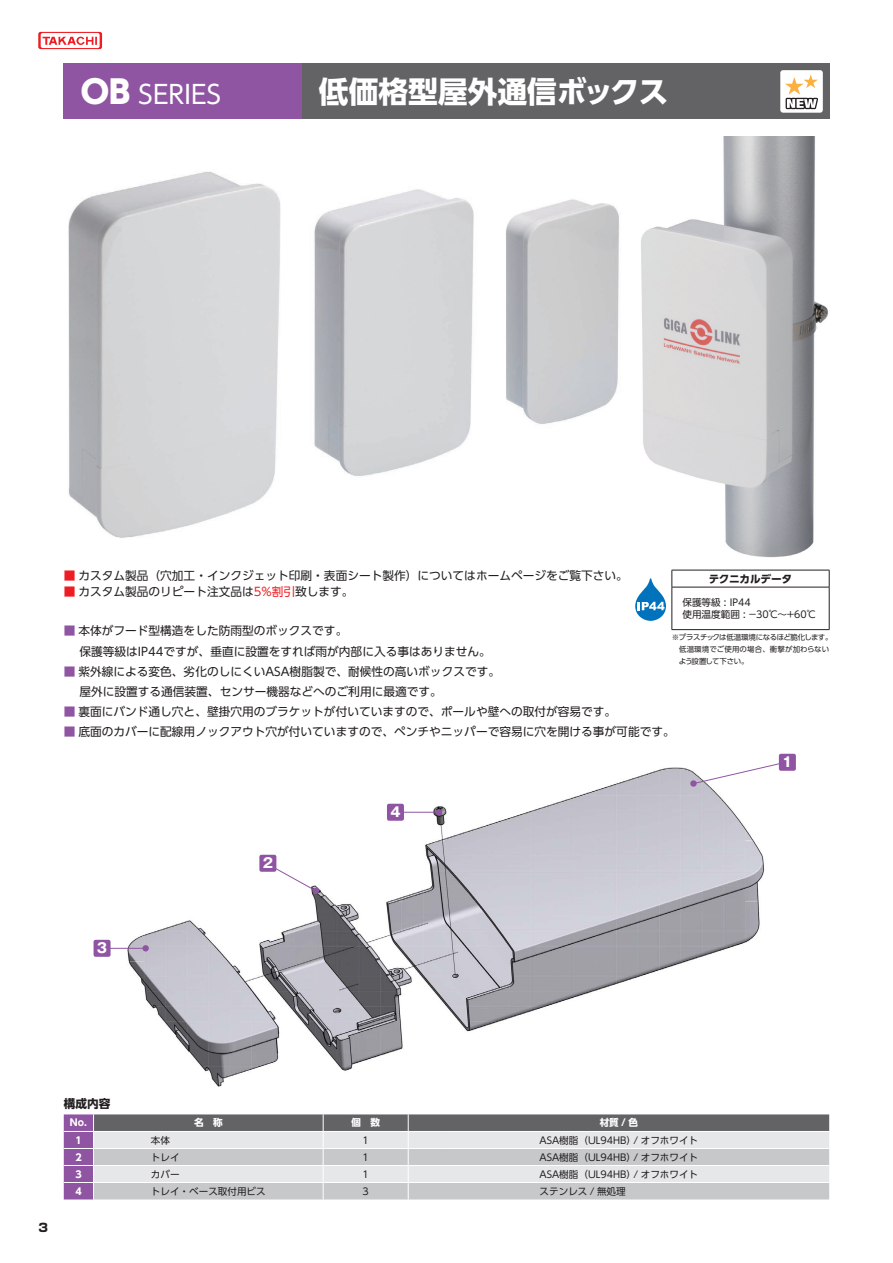
<style>
.page{position:relative;width:893px;height:1263px;background:#fff}
.page>*{position:absolute;margin:0;border:0;box-sizing:border-box;transform-origin:0 0}
.t1{font:700 29.7px "UD Shin Go Pr 6 N";color:#fff}
.t2{font:25.5px "UD Shin Go Pr 6 N";color:#fff}
.t3{font:700 13.5px "Gothic MB101 Pr 6 N";color:#fff}
.t4{font:11.7px/20.2px "UD Shin Go Pr 6 N";color:#231f20}
.t5{font:700 11.7px "UD Shin Go Pr 6 N";color:#231f20}
.t6{font:800 11.7px "Shin Go Pr 6 N";color:#231f20}
.t7{font:700 10.65px "UD Shin Go Pr 6 N";letter-spacing:-.025em;color:#231f20}
.t8{font:9.6px/11.7px "UD Shin Go Pr 6 N";color:#231f20}
.t9{font:700 9.6px "UD Shin Go Pr 6 N";color:#fff}
.t10{font:7.5px/11.7px "UD Shin Go Pr 6 N";letter-spacing:-.035em;color:#231f20}
.s1{font-weight:800;font-size:31.95px}
.s2{color:#ee1d23}
.s3{color:#8f55a2}
</style>
<div class="page">
<svg style="left:38px;top:32px;width:64px;height:17px"></svg>
<img style="left:121px;top:767px;width:643px;height:320px">
<img style="left:68px;top:172px;width:551px;height:366px">
<svg style="left:64px;top:1114px;width:765px;height:85px;background:#c0bec3"></svg>
<hr style="left:447px;top:1182px;width:382px;height:1px;background:#fff">
<div style="left:64px;top:64px;width:238px;height:55px;background:#8f55a2"></div>
<div style="left:302px;top:64px;width:527px;height:55px;background:#636366"></div>
<svg style="left:265px;top:862px;width:54px;height:32px"></svg>
<div style="left:259px;top:855px;width:17px;height:17px;background:#8f55a2;border-radius:2px"></div>
<hr style="left:100px;top:948px;width:46px;height:1px;background:#8f55a2">
<div style="left:142px;top:945px;width:7px;height:6px;background:#8f55a2;border-radius:50%"></div>
<div style="left:94px;top:940px;width:17px;height:17px;background:#8f55a2;border-radius:2px"></div>
<hr style="left:672px;top:570px;width:157px;height:1px;background:#231f20">
<svg style="left:672px;top:570px;width:1px;height:17px"></svg>
<svg style="left:829px;top:570px;width:1px;height:17px"></svg>
<hr style="left:672px;top:587px;width:157px;height:1px;background:#231f20">
<hr style="left:672px;top:587px;width:1px;height:42px;background:#231f20">
<hr style="left:829px;top:587px;width:1px;height:42px;background:#231f20">
<hr style="left:672px;top:629px;width:157px;height:1px;background:#231f20">
<div style="left:780px;top:70px;width:43px;height:43px;background:#fff;border-radius:3px"></div>
<svg style="left:784px;top:74px;width:36px;height:39px"></svg>
<svg style="left:693px;top:761px;width:87px;height:23px"></svg>
<svg style="left:690px;top:780px;width:7px;height:7px"></svg>
<div style="left:779px;top:754px;width:17px;height:17px;background:#8f55a2;border-radius:2px"></div>
<hr style="left:394px;top:812px;width:45px;height:1px;background:#8f55a2">
<svg style="left:436px;top:809px;width:6px;height:6px"></svg>
<div style="left:387px;top:804px;width:17px;height:17px;background:#8f55a2;border-radius:2px"></div>
<img style="left:641px;top:136px;width:187px;height:422px">
<svg style="left:635px;top:578px;width:31px;height:43px"></svg>
<h2 class="t2" style="left:81px;top:73px;width:142px"><span class="s1">OB</span> SERIES</h2>
<h1 class="t1" style="left:319px;top:67px;width:351px">低価格型屋外通信ボックス</h1>
<p class="t4" style="left:64px;top:565px;width:566px"><span class="s2">■</span> カスタム製品（穴加工・インクジェット印刷・表面シート製作）についてはホームページをご覧下さい。</p>
<p class="t4" style="left:64px;top:581px;width:291px"><span class="s2">■</span> カスタム製品のリピート注文品は<span class="s2">5%割引</span>致します。</p>
<p class="t7" style="left:709px;top:570px;width:85px">テクニカルデータ</p>
<p class="t8" style="left:682px;top:596px;width:135px">保護等級 : IP44<br>使用温度範囲 : －30℃～＋60℃</p>
<p class="t10" style="left:679px;top:631px;width:155px;text-indent:-7px">※プラスチックは低温環境になるほど脆化します。低温環境でご使用の場合、衝撃が加わらないよう設置して下さい。</p>
<p class="t4" style="left:79px;top:620px;width:413px;text-indent:-16px"><span class="s3">■</span> 本体がフード型構造をした防雨型のボックスです。<br>保護等級はIP44ですが、垂直に設置をすれば雨が内部に入る事はありません。</p>
<p class="t4" style="left:79px;top:661px;width:422px;text-indent:-16px"><span class="s3">■</span> 紫外線による変色、劣化のしにくいASA樹脂製で、耐候性の高いボックスです。屋外に設置する通信装置、センサー機器などへのご利用に最適です。</p>
<p class="t4" style="left:64px;top:701px;width:554px"><span class="s3">■</span> 裏面にバンド通し穴と、壁掛穴用のブラケットが付いていますので、ポールや壁への取付が容易です。</p>
<p class="t4" style="left:64px;top:721px;width:612px"><span class="s3">■</span> 底面のカバーに配線用ノックアウト穴が付いていますので、ペンチやニッパーで容易に穴を開ける事が可能です。</p>
<p class="t3" style="left:97px;top:937px;width:12px">3</p>
<p class="t3" style="left:263px;top:852px;width:12px">2</p>
<p class="t3" style="left:390px;top:801px;width:12px">4</p>
<p class="t3" style="left:782px;top:751px;width:12px">1</p>
<p class="t6" style="left:38px;top:1218px;width:11px">3</p>
<p class="t5" style="left:64px;top:1094px;width:48px">構成内容</p>
<p class="t9" style="left:70px;top:1115px;width:19px">No.</p>
<p class="t9" style="left:194px;top:1115px;width:30px">名　称</p>
<p class="t9" style="left:351px;top:1115px;width:30px">個　数</p>
<p class="t9" style="left:600px;top:1115px;width:40px">材質/色</p>
<p class="t9" style="left:75px;top:1132px;width:8px">1</p>
<p class="t8" style="left:362px;top:1134px;width:8px">1</p>
<p class="t8" style="left:540px;top:1134px;width:160px">ASA樹脂（UL94HB）/ オフホワイト</p>
<p class="t9" style="left:75px;top:1149px;width:8px">2</p>
<p class="t8" style="left:362px;top:1151px;width:8px">1</p>
<p class="t8" style="left:540px;top:1151px;width:160px">ASA樹脂（UL94HB）/ オフホワイト</p>
<p class="t9" style="left:75px;top:1166px;width:8px">3</p>
<p class="t8" style="left:362px;top:1168px;width:8px">1</p>
<p class="t8" style="left:540px;top:1168px;width:160px">ASA樹脂（UL94HB）/ オフホワイト</p>
<p class="t9" style="left:75px;top:1183px;width:8px">4</p>
<p class="t8" style="left:151px;top:1185px;width:116px">トレイ・ベース取付用ビス</p>
<p class="t8" style="left:362px;top:1185px;width:8px">3</p>
<p class="t8" style="left:540px;top:1185px;width:88px">ステンレス / 無処理</p>
</div>
